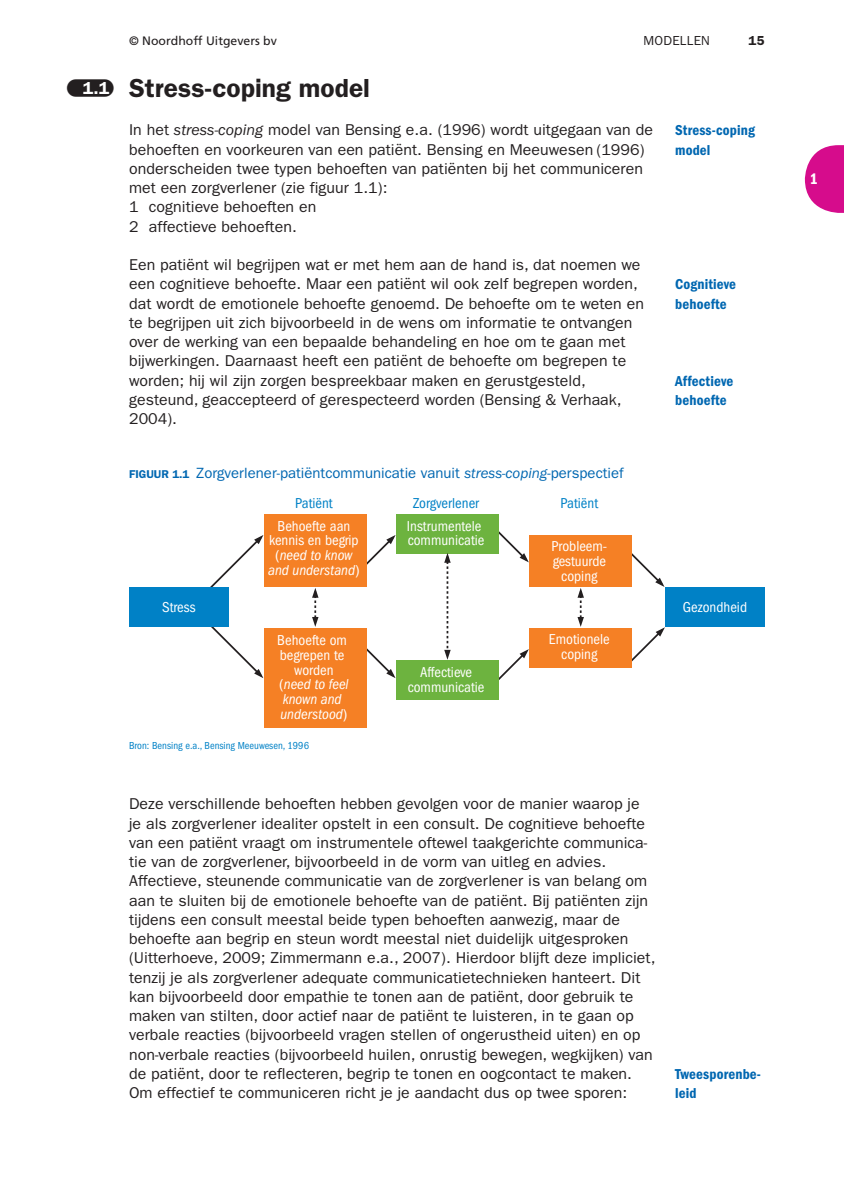
<style>
.page{position:relative;width:844px;height:1191px;background:#fff}
.page>*{position:absolute;margin:0;border:0;box-sizing:border-box;transform-origin:0 0}
.t1{font:600 26.25px "Franklin Gothic";color:#231f20}
.t2{font:15.75px/19.2px "Franklin Gothic";letter-spacing:.005em;color:#231f20}
.t3{font:600 condensed 15.75px "Franklin Gothic";color:#fff}
.t4{font:condensed 14.88px/14.9px "Franklin Gothic";color:#fff;text-align:center}
.t5{font:14.88px "Franklin Gothic";color:#0067b1}
.t6{font:600 condensed 14.88px/19.2px "Franklin Gothic";letter-spacing:.01em;color:#0067b1}
.t7{font:condensed 14.88px "Franklin Gothic";color:#0081c6}
.t8{font:13.12px "Franklin Gothic";letter-spacing:.02em;color:#231f20}
.t9{font:600 13.12px "Franklin Gothic";color:#231f20}
.t10{font:12.25px "Frutiger";color:#231f20}
.t11{font:condensed 10.5px "Franklin Gothic";color:#0081c6}
.s1{font-family:"Franklin Gothic Demi Met Pil";font-weight:400;font-size:17.5px}
.s2{font-size:17.5px;color:#fff}
.s3{font-style:italic}
.s4{font-weight:600;font-size:11.38px}
</style>
<div class="page">
<svg style="left:804px;top:145px;width:39px;height:68px"></svg>
<svg style="left:206px;top:535px;width:57px;height:57px"></svg>
<svg style="left:211px;top:622px;width:52px;height:56px"></svg>
<div style="left:129px;top:588px;width:99px;height:39px;background:#0081c6"></div>
<div style="left:665px;top:588px;width:99px;height:39px;background:#0081c6"></div>
<div style="left:264px;top:514px;width:102px;height:72px;background:#f58025"></div>
<div style="left:264px;top:628px;width:102px;height:99px;background:#f58025"></div>
<svg style="left:312px;top:588px;width:6px;height:39px"></svg>
<svg style="left:366px;top:535px;width:29px;height:50px"></svg>
<svg style="left:366px;top:628px;width:29px;height:50px"></svg>
<svg style="left:498px;top:649px;width:30px;height:45px"></svg>
<svg style="left:492px;top:526px;width:36px;height:36px"></svg>
<svg style="left:632px;top:627px;width:32px;height:35px"></svg>
<svg style="left:628px;top:553px;width:36px;height:34px"></svg>
<div style="left:529px;top:535px;width:103px;height:51px;background:#f58025"></div>
<div style="left:529px;top:628px;width:103px;height:39px;background:#f58025"></div>
<svg style="left:577px;top:588px;width:6px;height:39px"></svg>
<div style="left:396px;top:514px;width:102px;height:39px;background:#6db33f"></div>
<div style="left:396px;top:660px;width:102px;height:39px;background:#6db33f"></div>
<svg style="left:444px;top:553px;width:6px;height:107px"></svg>
<p class="t10" style="left:129px;top:35px;width:149px">© Noordhoff Uitgevers bv</p>
<p class="t8" style="left:643px;top:36px;width:68px">MODELLEN</p>
<p class="t9" style="left:748px;top:36px;width:18px">15</p>
<h1 class="t1" style="left:67px;top:79px;width:304px"><span class="s1">§</span><span class="s2">1.1</span> Stress-coping model</h1>
<p class="t2" style="left:129px;top:122px;width:525px">In het <span class="s3">stress-coping</span> model van Bensing e.a. (1996) wordt uitgegaan van de behoeften en voorkeuren van een patiënt. Bensing en Meeuwesen (1996) onderscheiden twee typen behoeften van patiënten bij het communiceren met een zorgverlener (zie figuur 1.1):<br>1 cognitieve behoeften en<br>2 affectieve behoeften.</p>
<p class="t2" style="left:129px;top:256px;width:516px">Een patiënt wil begrijpen wat er met hem aan de hand is, dat noemen we een cognitieve behoefte . Maar een patiënt wil ook zelf begrepen worden, dat wordt de emotionele behoefte genoemd. De behoefte om te weten en te begrijpen uit zich bijvoorbeeld in de wens om informatie te ontvangen over de werking van een bepaalde behandeling en hoe om te gaan met bijwerkingen. Daarnaast heeft een patiënt de behoefte om begrepen te worden; hij wil zijn zorgen bespreekbaar maken en gerustgesteld, gesteund, geaccepteerd of gerespecteerd worden (Bensing &amp; Verhaak, 2004).</p>
<p class="t5" style="left:129px;top:468px;width:496px"><span class="s4">FIGUUR 1.1</span> Zorgverlener-patiëntcommunicatie vanuit <span class="s3">stress-coping</span>-perspectief</p>
<p class="t7" style="left:295px;top:498px;width:39px">Patiënt</p>
<p class="t4" style="left:268px;top:519px;width:93px">Behoefte aan kennis en begrip (<span class="s3">need to know and understand</span>)</p>
<p class="t7" style="left:413px;top:498px;width:67px">Zorgverlener</p>
<p class="t4" style="left:407px;top:519px;width:79px;text-align:left">Instrumentele communicatie</p>
<p class="t7" style="left:560px;top:498px;width:39px">Patiënt</p>
<p class="t4" style="left:551px;top:540px;width:57px">Probleem&shy;gestuurde coping</p>
<p class="t6" style="left:675px;top:122px;width:81px">Stress-coping model</p>
<p class="t6" style="left:675px;top:276px;width:62px">Cognitieve behoefte</p>
<p class="t6" style="left:675px;top:372px;width:60px">Affectieve behoefte</p>
<p class="t4" style="left:162px;top:601px;width:35px">Stress</p>
<p class="t4" style="left:682px;top:601px;width:66px">Gezondheid</p>
<p class="t4" style="left:277px;top:633px;width:73px">Behoefte om begrepen te worden (<span class="s3">need to feel known and understood</span>)</p>
<p class="t11" style="left:129px;top:742px;width:181px">Bron: Bensing e.a., Bensing Meeuwesen, 1996</p>
<p class="t4" style="left:407px;top:665px;width:78px">Affectieve communicatie</p>
<p class="t4" style="left:549px;top:633px;width:62px">Emotionele coping</p>
<p class="t2" style="left:129px;top:795px;width:528px">Deze verschillende behoeften hebben gevolgen voor de manier waarop je je als zorgverlener idealiter opstelt in een consult. De cognitieve behoefte van een patiënt vraagt om instrumentele oftewel taakgerichte communica&shy;tie van de zorgverlener, bijvoorbeeld in de vorm van uitleg en advies.<br>Affectieve, steunende communicatie van de zorgverlener is van belang om aan te sluiten bij de emotionele behoefte van de patiënt. Bij patiënten zijn tijdens een consult meestal beide typen behoeften aanwezig, maar de behoefte aan begrip en steun wordt meestal niet duidelijk uitgesproken (Uitterhoeve, 2009; Zimmermann e.a., 2007). Hierdoor blijft deze impliciet, tenzij je als zorgverlener adequate communicatietechnieken hanteert. Dit kan bijvoorbeeld door empathie te tonen aan de patiënt, door gebruik te maken van stilten, door actief naar de patiënt te luisteren, in te gaan op verbale reacties (bijvoorbeeld vragen stellen of ongerustheid uiten) en op non-verbale reacties (bijvoorbeeld huilen, onrustig bewegen, wegkijken) van de patiënt, door te reflecteren, begrip te tonen en oogcontact te maken.<br>Om effectief te communiceren richt je je aandacht dus op twee sporen:</p>
<p class="t6" style="left:675px;top:1065px;width:87px">Tweesporenbe&shy;leid</p>
<p class="t3" style="left:809px;top:173px;width:10px">1</p>
</div>
